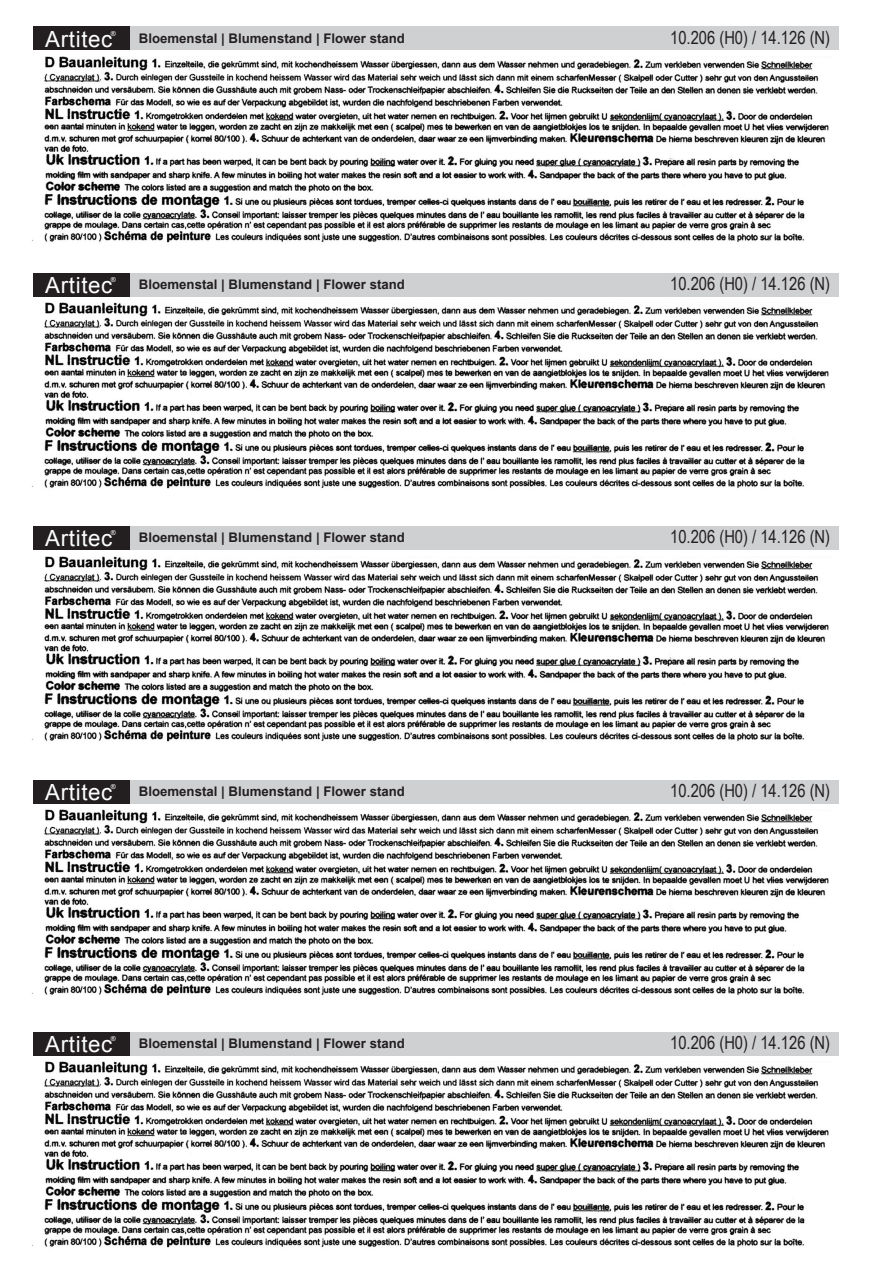
<style>
.page{position:relative;width:893px;height:1263px;background:#fff}
.page>*{position:absolute;margin:0;border:0;box-sizing:border-box;transform-origin:0 0}
.t1{font:22.35px "Arial";letter-spacing:.03em;color:#fff}
.t2{font:18px "Arial Narrow";color:#231f20}
.t3{font:700 13.2px "Arial";color:#231f20}
.t4{font:6.9px "Arial";color:#fff}
</style>
<div class="page">
<img style="left:32px;top:56px;width:797px;height:187px">
<img style="left:32px;top:303px;width:797px;height:186px">
<img style="left:32px;top:556px;width:797px;height:186px">
<img style="left:32px;top:809px;width:797px;height:187px">
<img style="left:32px;top:1061px;width:797px;height:187px">
<div style="left:34px;top:27px;width:805px;height:23px;background:#cfd0d2"></div>
<div style="left:34px;top:273px;width:805px;height:24px;background:#cfd0d2"></div>
<div style="left:34px;top:526px;width:805px;height:24px;background:#cfd0d2"></div>
<div style="left:34px;top:780px;width:805px;height:23px;background:#cfd0d2"></div>
<div style="left:34px;top:1032px;width:805px;height:23px;background:#cfd0d2"></div>
<div style="left:33px;top:27px;width:97px;height:23px;background:#231f20"></div>
<div style="left:33px;top:273px;width:97px;height:24px;background:#231f20"></div>
<div style="left:33px;top:526px;width:97px;height:24px;background:#231f20"></div>
<div style="left:33px;top:780px;width:97px;height:23px;background:#231f20"></div>
<div style="left:33px;top:1032px;width:97px;height:23px;background:#231f20"></div>
<p class="t1" style="left:45px;top:23px;width:69px">Artitec</p>
<p class="t4" style="left:111px;top:28px;width:7px">®</p>
<p class="t3" style="left:139px;top:29px;width:268px">Bloemenstal | Blumenstand | Flower stand</p>
<p class="t2" style="left:670px;top:24px;width:161px">10.206 (H0) / 14.126 (N)</p>
<p class="t1" style="left:45px;top:270px;width:69px">Artitec</p>
<p class="t4" style="left:111px;top:275px;width:7px">®</p>
<p class="t3" style="left:139px;top:275px;width:268px">Bloemenstal | Blumenstand | Flower stand</p>
<p class="t2" style="left:670px;top:270px;width:161px">10.206 (H0) / 14.126 (N)</p>
<p class="t1" style="left:45px;top:523px;width:69px">Artitec</p>
<p class="t4" style="left:111px;top:528px;width:7px">®</p>
<p class="t3" style="left:139px;top:528px;width:268px">Bloemenstal | Blumenstand | Flower stand</p>
<p class="t2" style="left:670px;top:524px;width:161px">10.206 (H0) / 14.126 (N)</p>
<p class="t1" style="left:45px;top:776px;width:69px">Artitec</p>
<p class="t4" style="left:111px;top:781px;width:7px">®</p>
<p class="t3" style="left:139px;top:782px;width:268px">Bloemenstal | Blumenstand | Flower stand</p>
<p class="t2" style="left:670px;top:777px;width:161px">10.206 (H0) / 14.126 (N)</p>
<p class="t1" style="left:45px;top:1028px;width:69px">Artitec</p>
<p class="t4" style="left:111px;top:1033px;width:7px">®</p>
<p class="t3" style="left:139px;top:1034px;width:268px">Bloemenstal | Blumenstand | Flower stand</p>
<p class="t2" style="left:670px;top:1029px;width:161px">10.206 (H0) / 14.126 (N)</p>
</div>
